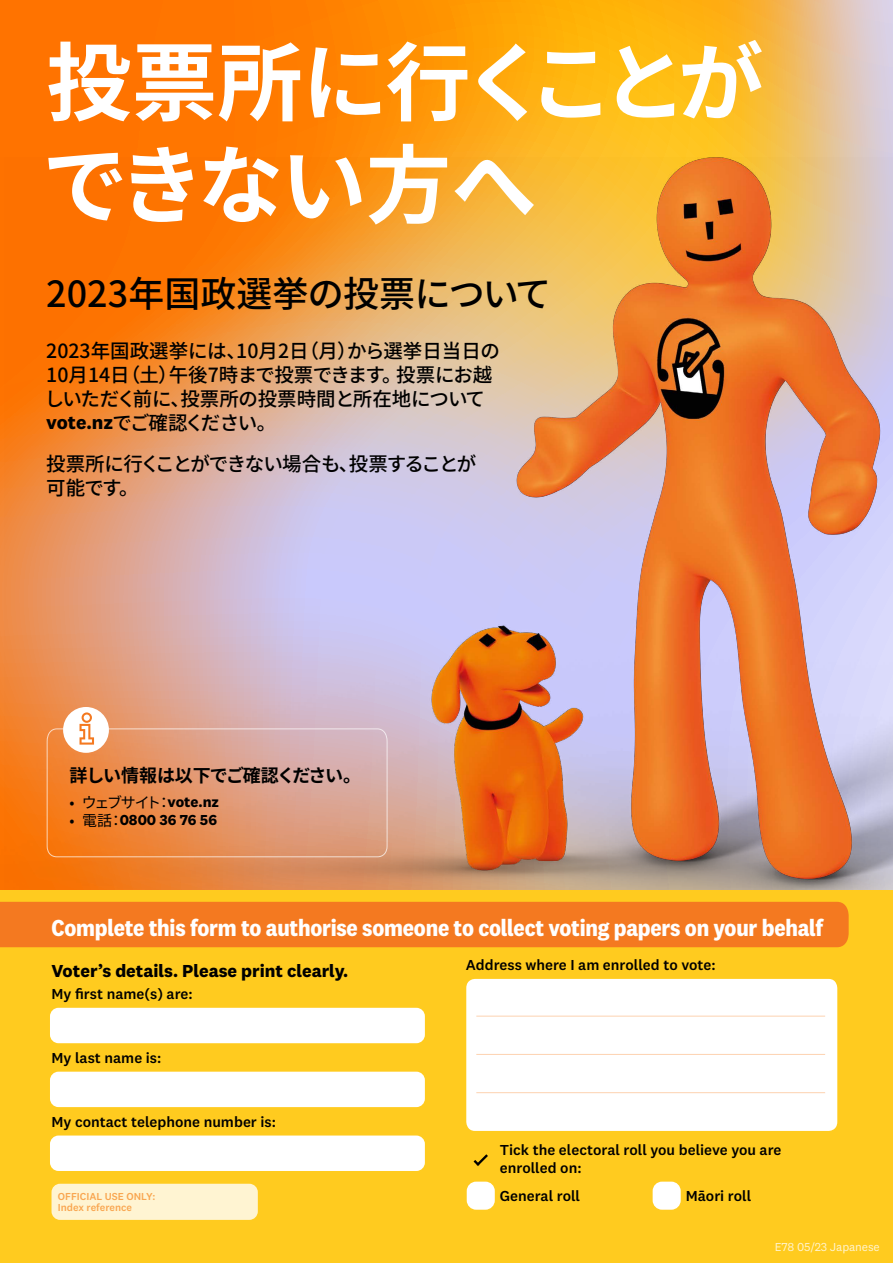
<style>
.page{position:relative;width:893px;height:1263px;background:#fff}
.page>*{position:absolute;margin:0;border:0;box-sizing:border-box;transform-origin:0 0}
.t1{font:700 85.5px/102.6px "Noto Sans JP";letter-spacing:-.03em;color:#fff}
.t2{font:500 36px "Noto Sans JP";color:#000}
.t3{font:700 24px "National 2 Narrow";letter-spacing:-.01em;color:#fff}
.t4{font:500 19.5px/24px "Noto Sans JP";letter-spacing:-.015em;color:#000}
.t5{font:500 19.5px/24px "Noto Sans JP";letter-spacing:-.055em;color:#000}
.t6{font:700 18px "National 2";color:#000}
.t7{font:700 18px "Noto Sans JP";letter-spacing:-.06em;color:#000}
.t8{font:500 15px/18px "National 2";color:#000}
.t9{font:15px "Noto Sans JP";letter-spacing:-.15em;color:#000}
.t10{font:700 15px "National 2";color:#000}
.t11{font:12px "National 2";letter-spacing:-.01em;color:#fff}
.t12{font:500 10.5px/11.2px "National 2";color:#f89d5d}
.s1{font-family:"National 2";font-weight:700}
.s2{font-family:"Noto Sans JP";font-weight:400}
</style>
<div class="page">
<svg style="left:0;top:0;width:893px;height:157px;background:#fb9a1d"></svg>
<img style="left:5px;top:157px;width:888px;height:732px">
<div style="left:0;top:890px;width:893px;height:373px;background:#ffcb1f"></div>
<div style="left:0;top:902px;width:849px;height:45px;background:#f47920"></div>
<div style="left:63px;top:707px;width:46px;height:46px;background:#fff;border-radius:50%"></div>
<svg style="left:46px;top:712px;width:342px;height:145px;background:#e39c77"></svg>
<div style="left:50px;top:1008px;width:375px;height:35px;background:#fff;border-radius:9px"></div>
<div style="left:50px;top:1072px;width:375px;height:35px;background:#fff;border-radius:9px"></div>
<div style="left:50px;top:1135px;width:375px;height:36px;background:#fff;border-radius:9px"></div>
<div style="left:52px;top:1184px;width:206px;height:36px;background:#fff4d2;border-radius:9px"></div>
<div style="left:466px;top:979px;width:371px;height:152px;background:#fff;border-radius:9px"></div>
<hr style="left:476px;top:1016px;width:349px;height:1px;background:#fdd2b0">
<hr style="left:476px;top:1054px;width:349px;height:1px;background:#fdd2b0">
<hr style="left:476px;top:1092px;width:349px;height:1px;background:#fdd2b0">
<svg style="left:474px;top:1154px;width:14px;height:12px"></svg>
<div style="left:467px;top:1181px;width:28px;height:29px;background:#fff;border-radius:9px"></div>
<div style="left:653px;top:1181px;width:28px;height:29px;background:#fff;border-radius:9px"></div>
<h1 class="t1" style="left:42px;top:33px;width:723px">投票所に行くことができない方へ</h1>
<h2 class="t2" style="left:46px;top:273px;width:506px">2023年国政選挙の投票について</h2>
<h3 class="t4" style="left:45px;top:339px;width:457px">2023年国政選挙には、10月2日（月）から選挙日当日の<br>10月14日（土）午後7時まで投票できます。投票にお越しいただく前に、投票所の投票時間と所在地について<span class="s1">vote.nz</span>でご確認ください。</h3>
<h3 class="t5" style="left:46px;top:452px;width:432px">投票所に行くことができない場合も、投票することが可能です。</h3>
<p class="t7" style="left:69px;top:765px;width:293px">詳しい情報は以下でご確認ください。</p>
<p class="t9" style="left:69px;top:793px;width:151px">• ウェブサイト：<span class="s1">vote.nz</span></p>
<p class="t10" style="left:69px;top:810px;width:149px"><span class="s2">• 電話：</span>0800 36 76 56</p>
<h3 class="t3" style="left:52px;top:913px;width:773px">Complete this form to authorise someone to collect voting papers on your behalf</h3>
<p class="t6" style="left:52px;top:960px;width:298px">Voter’s details. Please print clearly.</p>
<p class="t8" style="left:52px;top:985px;width:143px">My first name(s) are:</p>
<p class="t8" style="left:466px;top:956px;width:251px">Address where I am enrolled to vote:</p>
<p class="t8" style="left:52px;top:1049px;width:111px">My last name is:</p>
<p class="t8" style="left:52px;top:1113px;width:226px">My contact telephone number is:</p>
<p class="t12" style="left:58px;top:1191px;width:99px">OFFICIAL USE ONLY:<br>Index reference</p>
<p class="t8" style="left:500px;top:1141px;width:283px">Tick the electoral roll you believe you are enrolled on:</p>
<p class="t8" style="left:500px;top:1187px;width:82px">General roll</p>
<p class="t8" style="left:686px;top:1187px;width:67px">Māori roll</p>
<p class="t11" style="left:774px;top:1239px;width:107px">E78 05/23 Japanese</p>
</div>
